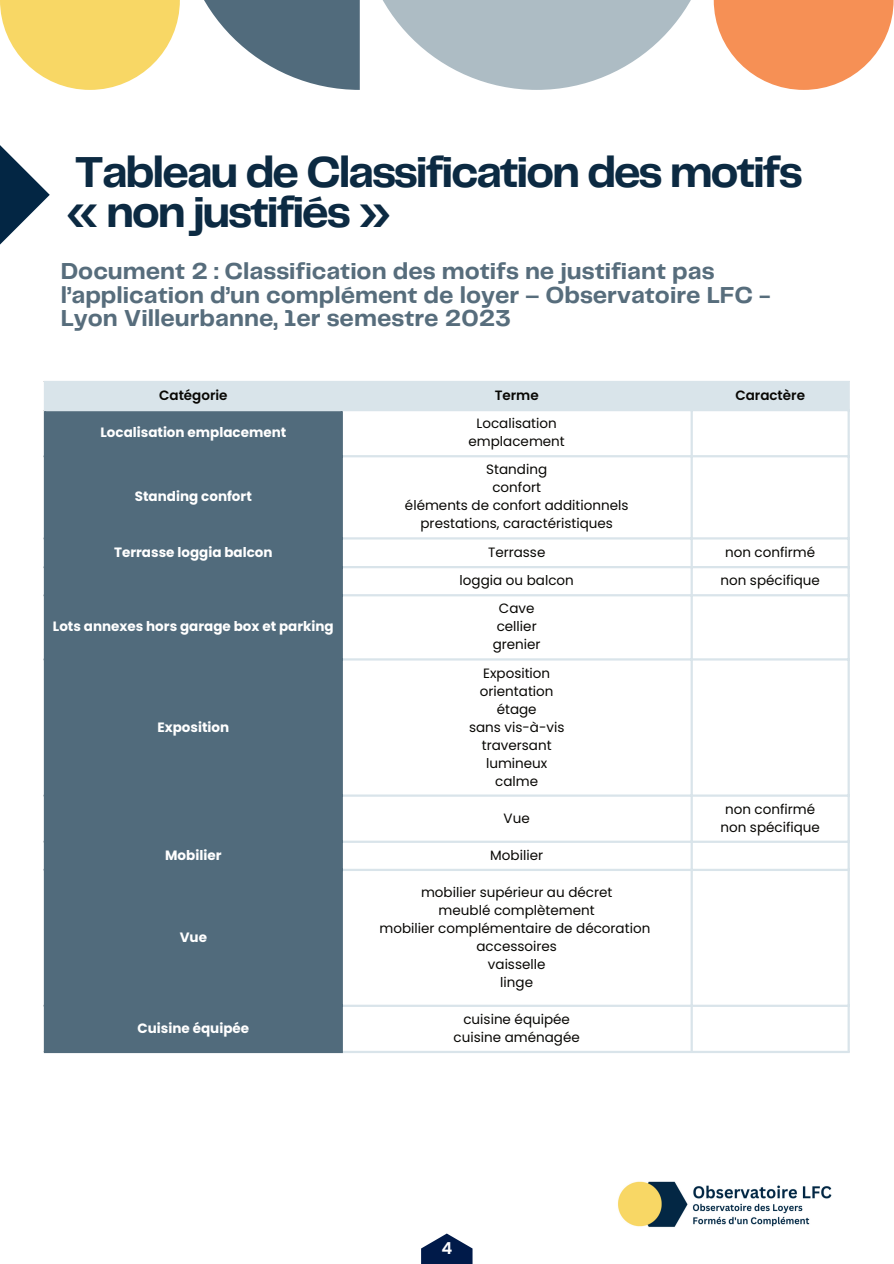
<style>
.page{position:relative;width:894px;height:1264px;background:#fff}
.page>*{position:absolute;margin:0;border:0;box-sizing:border-box;transform-origin:0 0}
.t1{font:700 45px/40.5px "Telegraf";letter-spacing:-.05em;color:#0c2a42}
.t2{font:700 24px/23.7px "Telegraf";color:#576d7c}
.t3{font:600 16.5px "Poppins";color:#fff}
.t4{font:13.5px/18px "Poppins";color:#080704;text-align:center}
.t5{font:700 13.5px "Poppins";color:#fff}
.t6{font:600 13.5px "Poppins";color:#080704}
</style>
<div class="page">
<img style="left:618px;top:1181px;width:214px;height:46px">
<svg style="left:421px;top:1233px;width:51px;height:30px;fill:#001a49"></svg>
<svg style="left:0;top:0;width:893px;height:90px"></svg>
<div style="left:46px;top:383px;width:801px;height:26px;background:#d9e4ea"></div>
<div style="left:46px;top:411px;width:294px;height:639px;background:#516b7c"></div>
<hr style="left:44px;top:383px;width:2px;height:26px;background:#d9e4ea">
<hr style="left:340px;top:383px;width:3px;height:26px;background:#d9e4ea">
<hr style="left:690px;top:383px;width:2px;height:667px;background:#d9e4ea">
<hr style="left:847px;top:383px;width:2px;height:667px;background:#d9e4ea">
<hr style="left:44px;top:381px;width:805px;height:2px;background:#d9e4ea">
<hr style="left:44px;top:409px;width:805px;height:2px;background:#d9e4ea">
<hr style="left:343px;top:455px;width:506px;height:2px;background:#d9e4ea">
<hr style="left:343px;top:537px;width:506px;height:2px;background:#d9e4ea">
<hr style="left:343px;top:566px;width:506px;height:2px;background:#d9e4ea">
<hr style="left:343px;top:594px;width:506px;height:2px;background:#d9e4ea">
<hr style="left:343px;top:658px;width:506px;height:2px;background:#d9e4ea">
<hr style="left:343px;top:794px;width:506px;height:2px;background:#d9e4ea">
<hr style="left:343px;top:840px;width:506px;height:2px;background:#d9e4ea">
<hr style="left:343px;top:868px;width:506px;height:3px;background:#d9e4ea">
<hr style="left:343px;top:1004px;width:506px;height:2px;background:#d9e4ea">
<hr style="left:343px;top:1050px;width:506px;height:3px;background:#d9e4ea">
<hr style="left:44px;top:411px;width:2px;height:639px;background:#516b7c">
<hr style="left:340px;top:411px;width:3px;height:639px;background:#516b7c">
<hr style="left:44px;top:455px;width:299px;height:2px;background:#516b7c">
<hr style="left:44px;top:537px;width:299px;height:2px;background:#516b7c">
<hr style="left:44px;top:566px;width:299px;height:2px;background:#516b7c">
<hr style="left:44px;top:594px;width:299px;height:2px;background:#516b7c">
<hr style="left:44px;top:658px;width:299px;height:2px;background:#516b7c">
<hr style="left:44px;top:794px;width:299px;height:2px;background:#516b7c">
<hr style="left:44px;top:840px;width:299px;height:2px;background:#516b7c">
<hr style="left:44px;top:868px;width:299px;height:3px;background:#516b7c">
<hr style="left:44px;top:1004px;width:299px;height:2px;background:#516b7c">
<hr style="left:44px;top:1050px;width:299px;height:3px;background:#516b7c">
<svg style="left:0;top:145px;width:50px;height:100px"></svg>
<h1 class="t1" style="left:65px;top:152px;width:738px">Tableau de Classification des motifs « non justifiés »</h1>
<h2 class="t2" style="left:61px;top:259px;width:711px">Document 2 : Classification des motifs ne justifiant pas l’application d’un complément de loyer – Observatoire LFC -<br>Lyon Villeurbanne, 1er semestre 2023</h2>
<p class="t6" style="left:159px;top:387px;width:70px">Catégorie</p>
<p class="t6" style="left:494px;top:387px;width:46px">Terme</p>
<p class="t6" style="left:735px;top:387px;width:71px">Caractère</p>
<p class="t5" style="left:100px;top:424px;width:187px">Localisation emplacement</p>
<p class="t4" style="left:468px;top:414px;width:98px">Localisation emplacement</p>
<p class="t5" style="left:135px;top:489px;width:118px">Standing confort</p>
<p class="t4" style="left:405px;top:460px;width:225px">Standing<br>confort<br>éléments de confort additionnels prestations, caractéristiques</p>
<p class="t5" style="left:114px;top:544px;width:160px">Terrasse loggia balcon</p>
<p class="t4" style="left:488px;top:543px;width:59px">Terrasse</p>
<p class="t4" style="left:725px;top:543px;width:92px">non confirmé</p>
<p class="t4" style="left:459px;top:571px;width:116px">loggia ou balcon</p>
<p class="t4" style="left:720px;top:571px;width:101px">non spécifique</p>
<p class="t5" style="left:53px;top:619px;width:282px">Lots annexes hors garage box et parking</p>
<p class="t4" style="left:492px;top:599px;width:49px">Cave cellier grenier</p>
<p class="t5" style="left:157px;top:719px;width:73px">Exposition</p>
<p class="t4" style="left:469px;top:664px;width:97px">Exposition orientation étage<br>sans vis-à-vis traversant lumineux calme</p>
<p class="t4" style="left:503px;top:809px;width:28px">Vue</p>
<p class="t4" style="left:720px;top:800px;width:101px">non confirmé non spécifique</p>
<p class="t5" style="left:165px;top:847px;width:58px">Mobilier</p>
<p class="t4" style="left:490px;top:846px;width:54px">Mobilier</p>
<p class="t5" style="left:180px;top:929px;width:29px">Vue</p>
<p class="t4" style="left:379px;top:883px;width:272px">mobilier supérieur au décret<br>meublé complètement<br>mobilier complémentaire de décoration accessoires<br>vaisselle<br>linge</p>
<p class="t5" style="left:137px;top:1020px;width:113px">Cuisine équipée</p>
<p class="t4" style="left:453px;top:1010px;width:128px">cuisine équipée cuisine aménagée</p>
<p class="t3" style="left:441px;top:1238px;width:12px">4</p>
</div>
